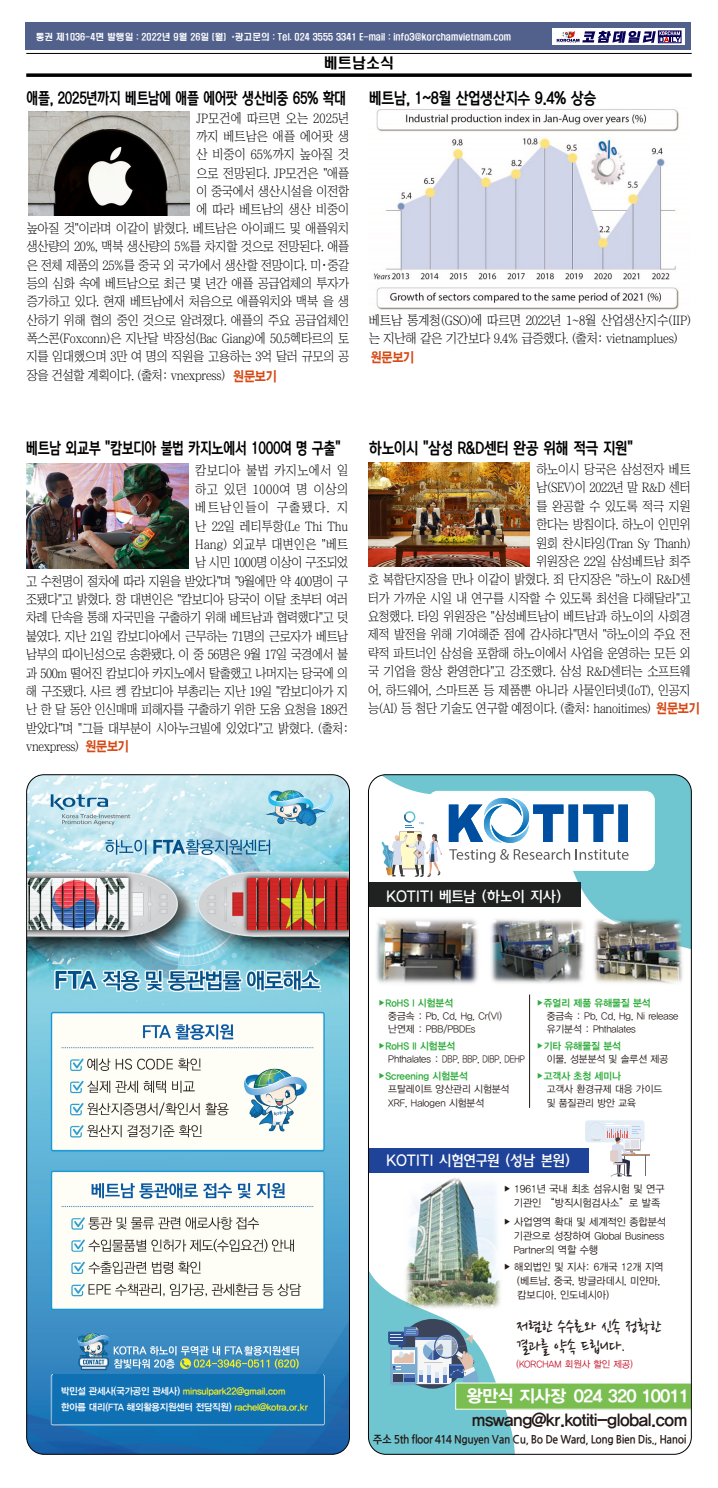
<style>
.page{position:relative;width:718px;height:1488px;background:#fff}
.page>*{position:absolute;margin:0;border:0;box-sizing:border-box;transform-origin:0 0}
.t1{font:19.16px/20px "Nanum Pen";color:#231815;scale:.95 1}
.t2{font:17.41px "YDIYGO340";letter-spacing:-.03em;color:#231815;scale:.96 1}
.t3{font:16.97px "YDIYGO350";letter-spacing:-.015em;color:#fff}
.t4{font:15.75px "Korean DREAM5 R";letter-spacing:-.03em;color:#000;scale:.85 1}
.t5{font:15.75px "Korean DREAM5 R";letter-spacing:-.03em;color:#000;scale:.79 1}
.t6{font:15.75px "Korean DREAM5 R";letter-spacing:-.03em;color:#000;scale:.8 1}
.t7{font:14.79px "Korean AGD B";color:#fff;scale:.95 1}
.t8{font:14px "H2 hdr M";color:#000}
.t9{font:13.12px "Chosunilbo NM";letter-spacing:-.02em;color:#000;scale:.92 1}
.t10{font:13.12px "Chosunilbo NM";letter-spacing:-.02em;color:#000;scale:.93 1}
.t11{font:13.12px/18.4px "Chosunilbo NM";letter-spacing:-.02em;color:#000;scale:.95 1}
.t12{font:13.12px "Chosunilbo NM";color:#000;scale:.93 1}
.t13{font:13.12px "Chosunilbo NM";color:#000;scale:.94 1}
.t14{font:13.12px "Chosunilbo NM";letter-spacing:.01em;color:#000;scale:.93 1}
.t15{font:13.12px "Chosunilbo NM";letter-spacing:.02em;color:#000;scale:.92 1}
.t16{font:13.12px "Chosunilbo NM";letter-spacing:.04em;color:#000;scale:.94 1}
.t17{font:13.12px "H2 gtr E";letter-spacing:-.03em;color:#d54915;scale:.85 1}
.t18{font:13.12px "Chosunilbo NM";letter-spacing:.02em;color:#000;scale:.94 1}
.t19{font:13.12px "Chosunilbo NM";letter-spacing:.105em;color:#000;scale:.94 1}
.t20{font:11.46px "Jeju Gothic";letter-spacing:-.045em;color:#231815;scale:.92 1}
.t21{font:10.5px/13.9px "YDIYGO320";color:#231815;scale:.95 1}
.t22{font:10.06px/13.4px "YDIYGO320";color:#231815;scale:.95 1}
.t23{font:10.06px "YDIYGO340";color:#2bab38;scale:.95 1}
.t24{font:9.62px/15.8px "YDIYGO340";letter-spacing:-.02em;color:#f6ef23;scale:.95 1}
.t25{font:9.62px "YDIYGO320";color:#c30d23;scale:.95 1}
.t26{font:8.75px "H2 hdr M";color:#fff}
.s1{font-size:14px}
.s2{font-family:"H2 gtr E";color:#d54915}
.s3{color:#fff}
.s4{font-size:7.52px}
.s5{font-size:7.88px}
</style>
<div class="page">
<div style="left:26px;top:23px;width:665px;height:27px;background:#52618c"></div>
<div style="left:552px;top:28px;width:133px;height:17px;background:#fff"></div>
<div style="left:658px;top:31px;width:23px;height:12px;border:1px solid #080059"></div>
<svg style="left:556px;top:31px;width:124px;height:12px"></svg>
<hr style="left:26px;top:53px;width:665px;height:1px;background:#000">
<svg style="left:26px;top:73px;width:665px;height:4px;background:#1f1f1f"></svg>
<img style="left:373px;top:109px;width:306px;height:201px">
<img style="left:368px;top:463px;width:161px;height:104px">
<img style="left:27px;top:464px;width:161px;height:104px">
<img style="left:28px;top:111px;width:161px;height:104px">
<svg style="left:368px;top:1172px;width:150px;height:282px;fill:#70c6d0"></svg>
<svg style="left:368px;top:774px;width:323px;height:175px;fill:#70c6d0"></svg>
<img style="left:404px;top:1175px;width:99px;height:135px">
<div style="left:397px;top:1319px;width:70px;height:69px;background:#3b4459;border-radius:50%"></div>
<svg style="left:388px;top:1326px;width:93px;height:65px"></svg>
<div style="left:369px;top:882px;width:211px;height:25px;background:#202121"></div>
<div style="left:369px;top:1148px;width:219px;height:24px;background:#1e4399"></div>
<hr style="left:619px;top:1154px;width:30px;height:1px;background:#b18d73">
<svg style="left:585px;top:1120px;width:61px;height:56px"></svg>
<div style="left:630px;top:1140px;width:9px;height:8px;background:#dedfe7"></div>
<hr style="left:529px;top:994px;width:1px;height:113px;background:#231815">
<img style="left:372px;top:916px;width:110px;height:68px">
<img style="left:487px;top:916px;width:100px;height:68px">
<img style="left:590px;top:916px;width:95px;height:68px">
<div style="left:429px;top:791px;width:225px;height:79px;background:#fff;border-radius:9px"></div>
<div style="left:428px;top:791px;width:226px;height:79px;border:1px solid #fff;border-radius:9px"></div>
<svg style="left:449px;top:798px;width:179px;height:65px"></svg>
<svg style="left:379px;top:811px;width:63px;height:66px"></svg>
<div style="left:455px;top:1383px;width:236px;height:26px;background:#7abe51"></div>
<div style="left:455px;top:1382px;width:236px;height:27px;border:1px solid #fff"></div>
<img style="left:27px;top:774px;width:322px;height:680px">
<div style="left:53px;top:1374px;width:270px;height:49px;background:#0f70b4"></div>
<p class="t26" style="left:36px;top:32px;width:477px">통권 제1036-4면 발행일 : 2022년 9월 26일 (월) *광고문의 : Tel. 024 3555 3341 E-mail : info3@korchamvietnam.com</p>
<p class="t8" style="left:324px;top:56px;width:71px">베트남소식</p>
<p class="t4" style="left:369px;top:90px;width:269px">베트남, 1~8월 산업생산지수 9.4% 상승</p>
<p class="t5" style="left:27px;top:90px;width:406px">애플, 2025년까지 베트남에 애플 에어팟 생산비중 65% 확대</p>
<p class="t14" style="left:196px;top:111px;width:166px">JP모건에 따르면 오는 2025년</p>
<p class="t12" style="left:196px;top:129px;width:166px">까지 베트남은 애플 에어팟 생</p>
<p class="t12" style="left:196px;top:148px;width:166px">산 비중이 65%까지 높아질 것</p>
<p class="t10" style="left:196px;top:166px;width:166px">으로 전망된다. JP모건은 "애플</p>
<p class="t10" style="left:196px;top:185px;width:166px">이 중국에서 생산시설을 이전함</p>
<p class="t12" style="left:196px;top:203px;width:166px">에 따라 베트남의 생산 비중이</p>
<p class="t10" style="left:27px;top:221px;width:348px">높아질 것"이라며 이같이 밝혔다. 베트남은 아이패드 및 애플워치</p>
<p class="t10" style="left:27px;top:240px;width:348px">생산량의 20%, 맥북 생산량의 5%를 차지할 것으로 전망된다. 애플</p>
<p class="t10" style="left:27px;top:258px;width:348px">은 전체 제품의 25%를 중국 외 국가에서 생산할 전망이다. 미<span class="s1">·</span>중갈</p>
<p class="t10" style="left:27px;top:276px;width:348px">등의 심화 속에 베트남으로 최근 몇 년간 애플 공급업체의 투자가</p>
<p class="t10" style="left:27px;top:295px;width:348px">증가하고 있다. 현재 베트남에서 처음으로 애플워치와 맥북 을 생</p>
<p class="t10" style="left:27px;top:313px;width:348px">산하기 위해 협의 중인 것으로 알려졌다. 애플의 주요 공급업체인</p>
<p class="t10" style="left:27px;top:332px;width:348px">폭스콘(Foxconn)은 지난달 박장성(Bac Giang)에 50.5헥타르의 토</p>
<p class="t10" style="left:27px;top:350px;width:348px">지를 임대했으며 3만 여 명의 직원을 고용하는 3억 달러 규모의 공</p>
<p class="t10" style="left:27px;top:368px;width:215px">장을 건설할 계획이다. (출처: vnexpress)</p>
<p class="t17" style="left:233px;top:370px;width:53px">원문보기</p>
<p class="t11" style="left:369px;top:311px;width:341px">베트남 통계청(GSO)에 따르면 2022년 1~8월 산업생산지수(IIP) 는 지난해 같은 기간보다 9.4% 급증했다. (출처: vietnamplues)</p>
<p class="t17" style="left:371px;top:350px;width:53px">원문보기</p>
<p class="t6" style="left:26px;top:440px;width:394px">베트남 외교부 "캄보디아 불법 카지노에서 1000여 명 구출"</p>
<p class="t18" style="left:195px;top:464px;width:164px">캄보디아 불법 카지노에서 일</p>
<p class="t16" style="left:195px;top:482px;width:164px">하고 있던 1000여 명 이상의</p>
<p class="t19" style="left:195px;top:501px;width:164px">베트남인들이 구출됐다. 지</p>
<p class="t13" style="left:195px;top:519px;width:164px">난 22일 레티투항(Le Thi Thu</p>
<p class="t15" style="left:195px;top:537px;width:168px">Hang) 외교부 대변인은 "베트</p>
<p class="t9" style="left:195px;top:556px;width:168px">남 시민 1000명 이상이 구조되었</p>
<p class="t9" style="left:26px;top:574px;width:351px">고 수천명이 절차에 따라 지원을 받았다"며 "9월에만 약 400명이 구</p>
<p class="t9" style="left:26px;top:592px;width:351px">조됐다"고 밝혔다. 항 대변인은 "캄보디아 당국이 이달 초부터 여러</p>
<p class="t9" style="left:26px;top:611px;width:351px">차례 단속을 통해 자국민을 구출하기 위해 베트남과 협력했다"고 덧</p>
<p class="t9" style="left:26px;top:629px;width:351px">붙였다. 지난 21일 캄보디아에서 근무하는 71명의 근로자가 베트남</p>
<p class="t9" style="left:26px;top:648px;width:351px">남부의 따이닌성으로 송환됐다. 이 중 56명은 9월 17일 국경에서 불</p>
<p class="t9" style="left:26px;top:666px;width:351px">과 500m 떨어진 캄보디아 카지노에서 탈출했고 나머지는 당국에 의</p>
<p class="t9" style="left:26px;top:684px;width:351px">해 구조됐다. 사르 켕 캄보디아 부총리는 지난 19일 "캄보디아가 지</p>
<p class="t9" style="left:26px;top:703px;width:351px">난 한 달 동안 인신매매 피해자를 구출하기 위한 도움 요청을 189건</p>
<p class="t9" style="left:26px;top:721px;width:351px">받았다"며 "그들 대부분이 시아누크빌에 있었다"고 밝혔다. (출처:</p>
<p class="t9" style="left:26px;top:739px;width:59px">vnexpress)</p>
<p class="t17" style="left:85px;top:739px;width:53px">원문보기</p>
<p class="t4" style="left:369px;top:440px;width:312px">하노이시 "삼성 R&amp;D센터 완공 위해 적극 지원"</p>
<p class="t9" style="left:536px;top:462px;width:169px">하노이시 당국은 삼성전자 베트</p>
<p class="t9" style="left:536px;top:481px;width:169px">남(SEV)이 2022년 말 R&amp;D 센터</p>
<p class="t9" style="left:536px;top:499px;width:169px">를 완공할 수 있도록 적극 지원</p>
<p class="t9" style="left:536px;top:518px;width:169px">한다는 방침이다. 하노이 인민위</p>
<p class="t9" style="left:536px;top:536px;width:169px">원회 찬시타잉(Tran Sy Thanh)</p>
<p class="t9" style="left:536px;top:554px;width:169px">위원장은 22일 삼성베트남 최주</p>
<p class="t9" style="left:368px;top:573px;width:352px">호 복합단지장을 만나 이같이 밝혔다. 죄 단지장은 "하노이 R&amp;D센</p>
<p class="t9" style="left:368px;top:591px;width:352px">터가 가까운 시일 내 연구를 시작할 수 있도록 최선을 다해달라"고</p>
<p class="t9" style="left:368px;top:609px;width:352px">요청했다. 타잉 위원장은 "삼성베트남이 베트남과 하노이의 사회경</p>
<p class="t9" style="left:368px;top:628px;width:352px">제적 발전을 위해 기여해준 점에 감사하다"면서 "하노이의 주요 전</p>
<p class="t9" style="left:368px;top:646px;width:352px">략적 파트너인 삼성을 포함해 하노이에서 사업을 운영하는 모든 외</p>
<p class="t9" style="left:368px;top:665px;width:352px">국 기업을 항상 환영한다"고 강조했다. 삼성 R&amp;D센터는 소프트웨</p>
<p class="t9" style="left:368px;top:683px;width:352px">어, 하드웨어, 스마트폰 등 제품뿐 아니라 사물인터넷(IoT), 인공지</p>
<p class="t9" style="left:368px;top:701px;width:362px">능(AI) 등 첨단 기술도 연구할 예정이다. (출처: hanoitimes) <span class="s2">원문보기</span></p>
<p class="t24" style="left:61px;top:1383px;width:261px"><span class="s3">박민설 관세사(국가공인 관세사)</span> minsulpark22@gmail.com <span class="s3">한아름 대리(FTA 해외활용지원센터 전담직원)</span> rachel@kotra.or.kr</p>
<p class="t7" style="left:386px;top:889px;width:185px">KOTITI 베트남 (하노이 지사)</p>
<p class="t23" style="left:378px;top:996px;width:80px"><span class="s4">▶</span>RoHS I 시험분석</p>
<p class="t22" style="left:388px;top:1009px;width:121px">중금속 : Pb, Cd, Hg, Cr(VI) 난연제 : PBB/PBDEs</p>
<p class="t23" style="left:378px;top:1040px;width:83px"><span class="s4">▶</span>RoHS II 시험분석</p>
<p class="t22" style="left:388px;top:1053px;width:145px">Phthalates : DBP, BBP, DIBP, DEHP</p>
<p class="t23" style="left:378px;top:1070px;width:96px"><span class="s4">▶</span>Screening 시험분석</p>
<p class="t22" style="left:388px;top:1083px;width:129px">프탈레이트 양산관리 시험분석<br>XRF, Halogen 시험분석</p>
<p class="t23" style="left:536px;top:996px;width:122px"><span class="s4">▶</span>쥬얼리 제품 유해물질 분석</p>
<p class="t22" style="left:546px;top:1009px;width:140px">중금속 : Pb, Cd, Hg, Ni release 유기분석 : Phthalates</p>
<p class="t23" style="left:536px;top:1040px;width:90px"><span class="s4">▶</span>기타 유해물질 분석</p>
<p class="t22" style="left:546px;top:1053px;width:129px">이물, 성분분석 및 솔루션 제공</p>
<p class="t23" style="left:536px;top:1070px;width:90px"><span class="s4">▶</span>고객사 초청 세미나</p>
<p class="t22" style="left:546px;top:1083px;width:123px">고객사 환경규제 대응 가이드 및 품질관리 방안 교육</p>
<p class="t7" style="left:386px;top:1153px;width:195px">KOTITI 시험연구원 (성남 본원)</p>
<p class="t21" style="left:503px;top:1182px;width:171px;text-align:center"><span class="s5">▶</span> 1961년 국내 최초 섬유시험 및 연구 기관인 “방직시험검사소”로 발족</p>
<p class="t21" style="left:513px;top:1214px;width:162px;text-indent:-10px"><span class="s5">▶</span> 사업영역 확대 및 세계적인 종합분석 기관으로 성장하여 Global Business<br>Partner의 역할 수행</p>
<p class="t21" style="left:517px;top:1260px;width:155px;text-indent:-14px"><span class="s5">▶</span> 해외법인 및 지사: 6개국 12개 지역 (베트남, 중국, 방글라데시, 미얀마, 캄보디아, 인도네시아)</p>
<h1 class="t1" style="left:516px;top:1317px;width:154px">저렴한 수수료와 신속 정확한 결과를 약속 드립니다.</h1>
<p class="t25" style="left:516px;top:1359px;width:124px">(KORCHAM 회원사 할인 제공)</p>
<p class="t3" style="left:467px;top:1387px;width:223px">왕만식 지사장 024 320 10011</p>
<h2 class="t2" style="left:472px;top:1410px;width:226px">mswang@kr.kotiti-global.com</h2>
<p class="t20" style="left:373px;top:1434px;width:342px">주소 5th floor 414 Nguyen Van Cu, Bo De Ward, Long Bien Dis., Hanoi</p>
</div>
